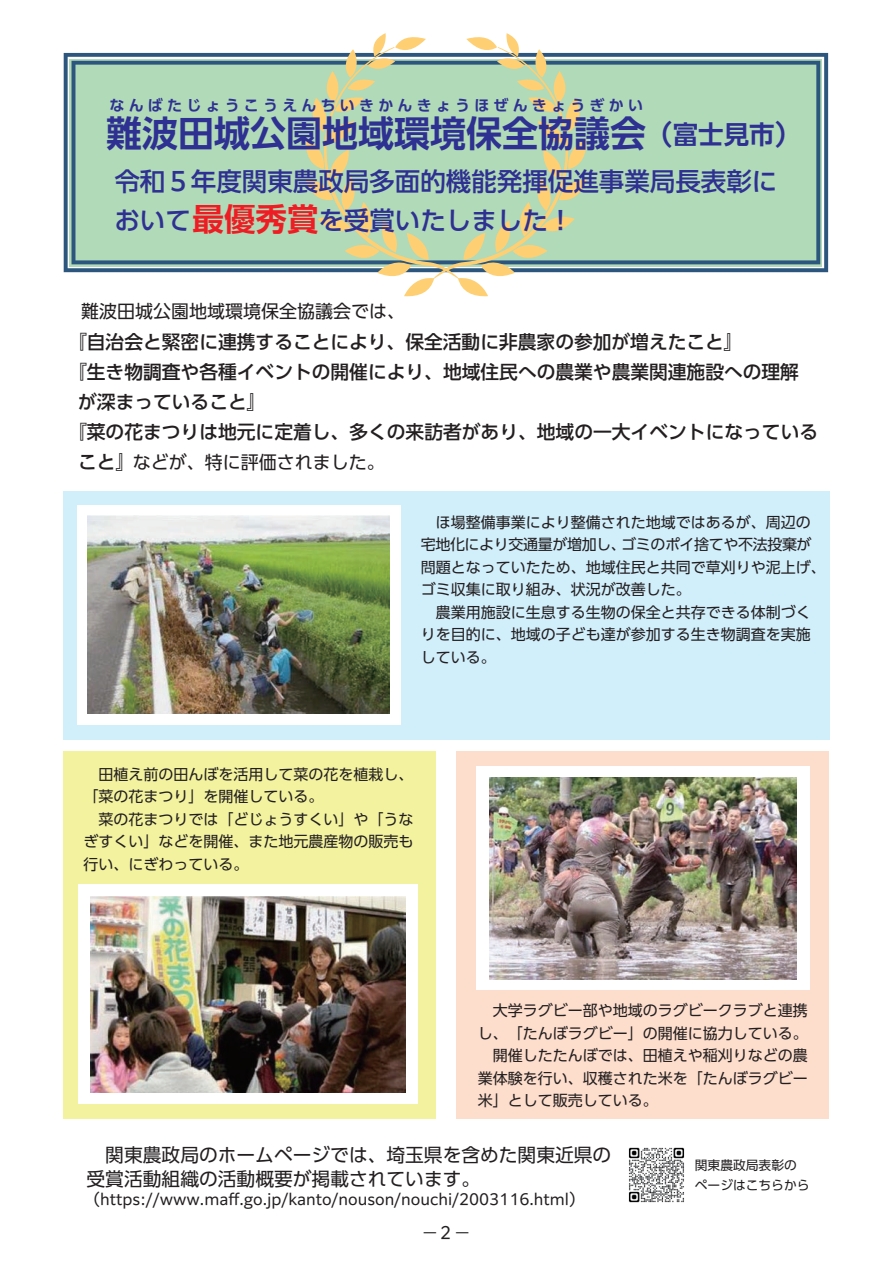
<style>
.page{position:relative;width:893px;height:1263px;background:#fff}
.page>*{position:absolute;margin:0;border:0;box-sizing:border-box;transform-origin:0 0}
.t1{font:700 36px "PUD Shin Go Pr 6 N De";color:#2e3092}
.t2{font:700 31.5px "PUD Shin Go Pr 6 N De";color:#ee1d23}
.t3{font:500 25.5px/39px "PUD Shin Go Pr 6 N";color:#2e3092}
.t4{font:700 25.5px "PUD Shin Go Pr 6 N De";color:#2e3092}
.t5{font:500 18.75px "PUD Shin Go Pr 6 N";color:#231f20}
.t6{font:18.75px/24px "PUD Shin Go Pr 6 N";color:#231f20}
.t7{font:18px "PUD Shin Go Pr 6 N";color:#231f20}
.t8{font:16.5px "PUD Shin Go Pr 6 N";color:#231f20;scale:.75 1}
.t9{font:15px/22.5px "PUD Shin Go Pr 6 N";color:#231f20}
.t10{font:700 15px "PUD Shin Go Pr 6 N De";letter-spacing:.28em;color:#2e3092}
.t11{font:12.75px/19.5px "PUD Shin Go Pr 6 N";color:#231f20}
.s1{font-weight:500;font-size:18.75px}
</style>
<div class="page">
<div style="left:457px;top:751px;width:372px;height:368px;background:#fdddcc"></div>
<div style="left:63px;top:491px;width:766px;height:248px;background:#d1eefb"></div>
<img style="left:628px;top:1147px;width:57px;height:56px">
<svg style="left:64px;top:53px;width:764px;height:219px;fill:#b1dab8"></svg>
<svg style="left:305px;top:33px;width:282px;height:264px"></svg>
<div style="left:77px;top:505px;width:323px;height:219px;background:#fff"></div>
<div style="left:476px;top:767px;width:333px;height:223px;background:#fff"></div>
<div style="left:63px;top:751px;width:373px;height:368px;background:#f3f29f"></div>
<div style="left:78px;top:884px;width:340px;height:220px;background:#fff"></div>
<img style="left:88px;top:516px;width:301px;height:198px">
<img style="left:91px;top:897px;width:315px;height:195px">
<img style="left:490px;top:778px;width:306px;height:201px">
<p class="t10" style="left:110px;top:97px;width:535px">なんばたじょうこうえんちいきかんきょうほぜんきょうぎかい</p>
<h1 class="t1" style="left:106px;top:113px;width:541px">難波田城公園地域環境保全協議会</h1>
<h3 class="t4" style="left:647px;top:120px;width:155px">（富士見市）</h3>
<h3 class="t3" style="left:114px;top:163px;width:664px">令和５年度関東農政局多面的機能発揮促進事業局長表彰において　　　　　を受賞いたしました！</h3>
<h2 class="t2" style="left:193px;top:202px;width:127px">最優秀賞</h2>
<p class="t7" style="left:81px;top:302px;width:325px">難波田城公園地域環境保全協議会では、</p>
<p class="t5" style="left:68px;top:331px;width:676px">『自治会と緊密に連携することにより、保全活動に非農家の参加が増えたこと』</p>
<p class="t5" style="left:68px;top:361px;width:732px">『生き物調査や各種イベントの開催により、地域住民への農業や農業関連施設への理解</p>
<p class="t5" style="left:78px;top:391px;width:189px">が深まっていること』</p>
<p class="t5" style="left:68px;top:421px;width:751px">『菜の花まつりは地元に定着し、多くの来訪者があり、地域の一大イベントになっている</p>
<p class="t7" style="left:78px;top:452px;width:308px"><span class="s1">こと』</span>などが、特に評価されました。</p>
<p class="t9" style="left:421px;top:511px;width:406px">　ほ場整備事業により整備された地域ではあるが、周辺の宅地化により交通量が増加し、ゴミのポイ捨てや不法投棄が問題となっていたため、地域住民と共同で草刈りや泥上げ、ゴミ収集に取り組み、状況が改善した。<br>　農業用施設に生息する生物の保全と共存できる体制づくりを目的に、地域の子ども達が参加する生き物調査を実施している。</p>
<p class="t9" style="left:84px;top:763px;width:331px">　田植え前の田んぼを活用して菜の花を植栽し、「菜の花まつり」を開催している。<br>　菜の花まつりでは「どじょうすくい」や「うなぎすくい」などを開催、また地元農産物の販売も行い、にぎわっている。</p>
<p class="t9" style="left:478px;top:1000px;width:331px;text-align:justify">　大学ラグビー部や地域のラグビークラブと連携し、「たんぼラグビー」の開催に協力している。　開催したたんぼでは、田植えや稲刈りなどの農業体験を行い、収穫された米を「たんぼラグビー米」として販売している。</p>
<p class="t6" style="left:87px;top:1143px;width:526px">　関東農政局のホームページでは、埼玉県を含めた関東近県の受賞活動組織の活動概要が掲載されています。</p>
<p class="t9" style="left:85px;top:1189px;width:500px">（https://www.maff.go.jp/kanto/nouson/nouchi/2003116.html）</p>
<p class="t8" style="left:424px;top:1224px;width:61px">―2―</p>
<p class="t11" style="left:695px;top:1156px;width:116px">関東農政局表彰のページはこちらから</p>
</div>
